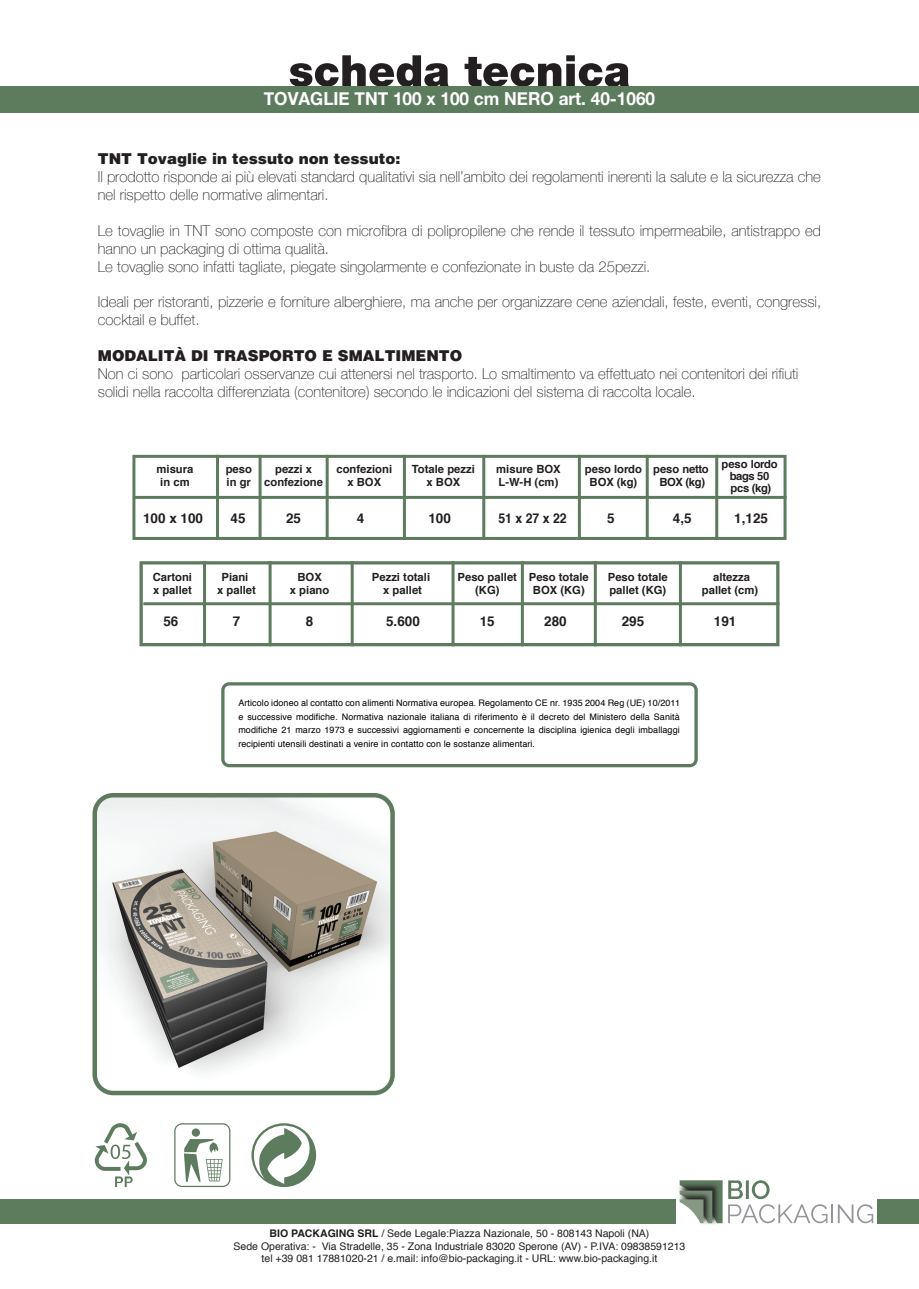
<style>
.page{position:relative;width:919px;height:1289px;background:#fff}
.page>*{position:absolute;margin:0;border:0;box-sizing:border-box;transform-origin:0 0}
.t1{font:700 18px "Helvetica Neue";color:#fff;scale:.95 1}
.t2{font:100 15px/17.9px "Helvetica Neue";color:#231f20}
.t3{font:900 15px "Helvetica";color:#231f20}
.t4{font:700 13.5px "Helvetica";color:#231f20}
.t5{font:700 13.5px "Helvetica";color:#231f20;scale:.91 1}
.t6{font:700 11.25px/13.5px "Helvetica";color:#231f20;text-align:center}
.t7{font:700 11.25px/12px "Helvetica";letter-spacing:-.03em;color:#231f20;text-align:center}
.t8{font:10.5px/12.6px "Helvetica";color:#231f20;text-align:center}
.t9{font:9px/13.5px "Helvetica";letter-spacing:.01em;color:#000001;text-align:justify}
.s1{font-weight:700}
</style>
<div class="page">
<svg style="left:290px;top:55px;width:158px;height:31px"></svg>
<svg style="left:464px;top:55px;width:165px;height:31px"></svg>
<div style="left:0;top:86px;width:918px;height:27px;background:#5d7c5e"></div>
<div style="left:877px;top:1198px;width:41px;height:25px;background:#5d7c5e"></div>
<div style="left:0;top:1198px;width:675px;height:25px;background:#5d7c5e"></div>
<svg style="left:132px;top:455px;width:654px;height:85px"></svg>
<hr style="left:135px;top:496px;width:650px;height:3px;background:#5d7c5e">
<hr style="left:216px;top:455px;width:3px;height:85px;background:#5d7c5e">
<hr style="left:258px;top:455px;width:3px;height:85px;background:#5d7c5e">
<hr style="left:325px;top:455px;width:3px;height:85px;background:#5d7c5e">
<hr style="left:403px;top:455px;width:3px;height:85px;background:#5d7c5e">
<hr style="left:482px;top:455px;width:3px;height:85px;background:#5d7c5e">
<hr style="left:578px;top:455px;width:3px;height:85px;background:#5d7c5e">
<hr style="left:645px;top:455px;width:3px;height:85px;background:#5d7c5e">
<hr style="left:715px;top:455px;width:3px;height:85px;background:#5d7c5e">
<svg style="left:139px;top:561px;width:640px;height:85px"></svg>
<hr style="left:203px;top:561px;width:3px;height:85px;background:#5d7c5e">
<hr style="left:268px;top:561px;width:3px;height:85px;background:#5d7c5e">
<hr style="left:350px;top:561px;width:3px;height:85px;background:#5d7c5e">
<hr style="left:451px;top:561px;width:3px;height:85px;background:#5d7c5e">
<hr style="left:521px;top:561px;width:3px;height:85px;background:#5d7c5e">
<hr style="left:593px;top:561px;width:3px;height:85px;background:#5d7c5e">
<hr style="left:678px;top:561px;width:3px;height:85px;background:#5d7c5e">
<svg style="left:728px;top:1180px;width:145px;height:43px"></svg>
<img style="left:675px;top:1199px;width:38px;height:25px">
<svg style="left:679px;top:1180px;width:43px;height:43px;background:#7a8979"></svg>
<svg style="left:221px;top:682px;width:476px;height:85px"></svg>
<img style="left:97px;top:798px;width:293px;height:292px">
<div style="left:92px;top:793px;width:303px;height:302px;border:4px solid #5d7c5e;border-radius:18px"></div>
<svg style="left:95px;top:1123px;width:52px;height:63px"></svg>
<svg style="left:174px;top:1123px;width:56px;height:63px"></svg>
<svg style="left:251px;top:1123px;width:65px;height:63px"></svg>
<p class="t1" style="left:264px;top:85px;width:413px">TOVAGLIE TNT 100 x 100 cm NERO art. 40-1060</p>
<p class="t3" style="left:98px;top:149px;width:304px">TNT Tovaglie in tessuto non tessuto:</p>
<p class="t2" style="left:98px;top:167px;width:724px">Il prodotto risponde ai più elevati standard qualitativi sia nell’ambito dei regolamenti inerenti la salute e la sicurezza che nel rispetto delle normative alimentari.</p>
<p class="t2" style="left:98px;top:221px;width:724px">Le tovaglie in TNT sono composte con microfibra di polipropilene che rende il tessuto impermeabile, antistrappo ed hanno un packaging di ottima qualità.<br>Le tovaglie sono infatti tagliate, piegate singolarmente e confezionate in buste da 25pezzi.</p>
<p class="t2" style="left:98px;top:292px;width:724px">Ideali per ristoranti, pizzerie e forniture alberghiere, ma anche per organizzare cene aziendali, feste, eventi, congressi, cocktail e buffet.</p>
<p class="t3" style="left:98px;top:346px;width:366px">MODALITÀ DI TRASPORTO E SMALTIMENTO</p>
<p class="t2" style="left:98px;top:364px;width:702px">Non ci sono particolari osservanze cui attenersi nel trasporto. Lo smaltimento va effettuato nei contenitori dei rifiuti solidi nella raccolta differenziata (contenitore) secondo le indicazioni del sistema di raccolta locale.</p>
<p class="t6" style="left:156px;top:462px;width:38px">misura in cm</p>
<p class="t4" style="left:143px;top:507px;width:62px">100 x 100</p>
<p class="t4" style="left:230px;top:507px;width:17px">45</p>
<p class="t4" style="left:286px;top:507px;width:17px">25</p>
<p class="t6" style="left:226px;top:462px;width:28px;text-align:left">peso in gr</p>
<p class="t6" style="left:264px;top:462px;width:60px">pezzi x confezione</p>
<p class="t6" style="left:336px;top:462px;width:57px">confezioni x BOX</p>
<p class="t6" style="left:412px;top:462px;width:64px">Totale pezzi x BOX</p>
<p class="t6" style="left:496px;top:462px;width:66px;text-align:left">misure BOX<br>L-W-H (cm)</p>
<p class="t4" style="left:357px;top:507px;width:9px">4</p>
<p class="t4" style="left:428px;top:507px;width:24px">100</p>
<p class="t5" style="left:498px;top:507px;width:77px">51 x 27 x 22</p>
<p class="t6" style="left:585px;top:462px;width:58px">peso lordo<br>BOX (kg)</p>
<p class="t4" style="left:607px;top:507px;width:9px">5</p>
<p class="t7" style="left:653px;top:462px;width:57px;line-height:13.5px">peso netto<br>BOX (kg)</p>
<p class="t7" style="left:721px;top:458px;width:58px">peso lordo bags 50 pcs (kg)</p>
<p class="t4" style="left:672px;top:507px;width:20px">4,5</p>
<p class="t4" style="left:734px;top:507px;width:35px">1,125</p>
<p class="t6" style="left:153px;top:570px;width:41px;text-align:left">Cartoni x pallet</p>
<p class="t4" style="left:163px;top:610px;width:17px">56</p>
<p class="t6" style="left:217px;top:570px;width:40px">Piani<br>x pallet</p>
<p class="t4" style="left:233px;top:610px;width:9px">7</p>
<p class="t6" style="left:290px;top:570px;width:41px">BOX<br>x piano</p>
<p class="t4" style="left:306px;top:610px;width:9px">8</p>
<p class="t6" style="left:372px;top:570px;width:60px">Pezzi totali x pallet</p>
<p class="t6" style="left:457px;top:570px;width:61px">Peso pallet (KG)</p>
<p class="t4" style="left:386px;top:610px;width:35px">5.600</p>
<p class="t4" style="left:480px;top:610px;width:17px">15</p>
<p class="t6" style="left:528px;top:570px;width:62px">Peso totale<br>BOX (KG)</p>
<p class="t4" style="left:544px;top:610px;width:24px">280</p>
<p class="t6" style="left:607px;top:570px;width:62px;text-align:left">Peso totale pallet (KG)</p>
<p class="t4" style="left:621px;top:610px;width:24px">295</p>
<p class="t6" style="left:701px;top:570px;width:58px">altezza pallet (cm)</p>
<p class="t4" style="left:713px;top:610px;width:24px">191</p>
<p class="t9" style="left:238px;top:696px;width:443px">Articolo idoneo al contatto con alimenti Normativa europea. Regolamento CE nr. 1935 2004 Reg (UE) 10/2011 e successive modifiche. Normativa nazionale italiana di riferimento è il decreto del Ministero della Sanità modifiche 21 marzo 1973 e successivi aggiornamenti e concernente la disciplina igienica degli imballaggi recipienti utensili destinati a venire in contatto con le sostanze alimentari.</p>
<p class="t8" style="left:233px;top:1227px;width:453px"><span class="s1">BIO PACKAGING SRL</span> / Sede Legale:Piazza Nazionale, 50 - 808143 Napoli (NA)<br>Sede Operativa: - Via Stradelle, 35 - Zona Industriale 83020 Sperone (AV) - P.IVA: 09838591213 tel +39 081 17881020-21 / e.mail: info@bio-packaging.it - URL: www.bio-packaging.it</p>
</div>
